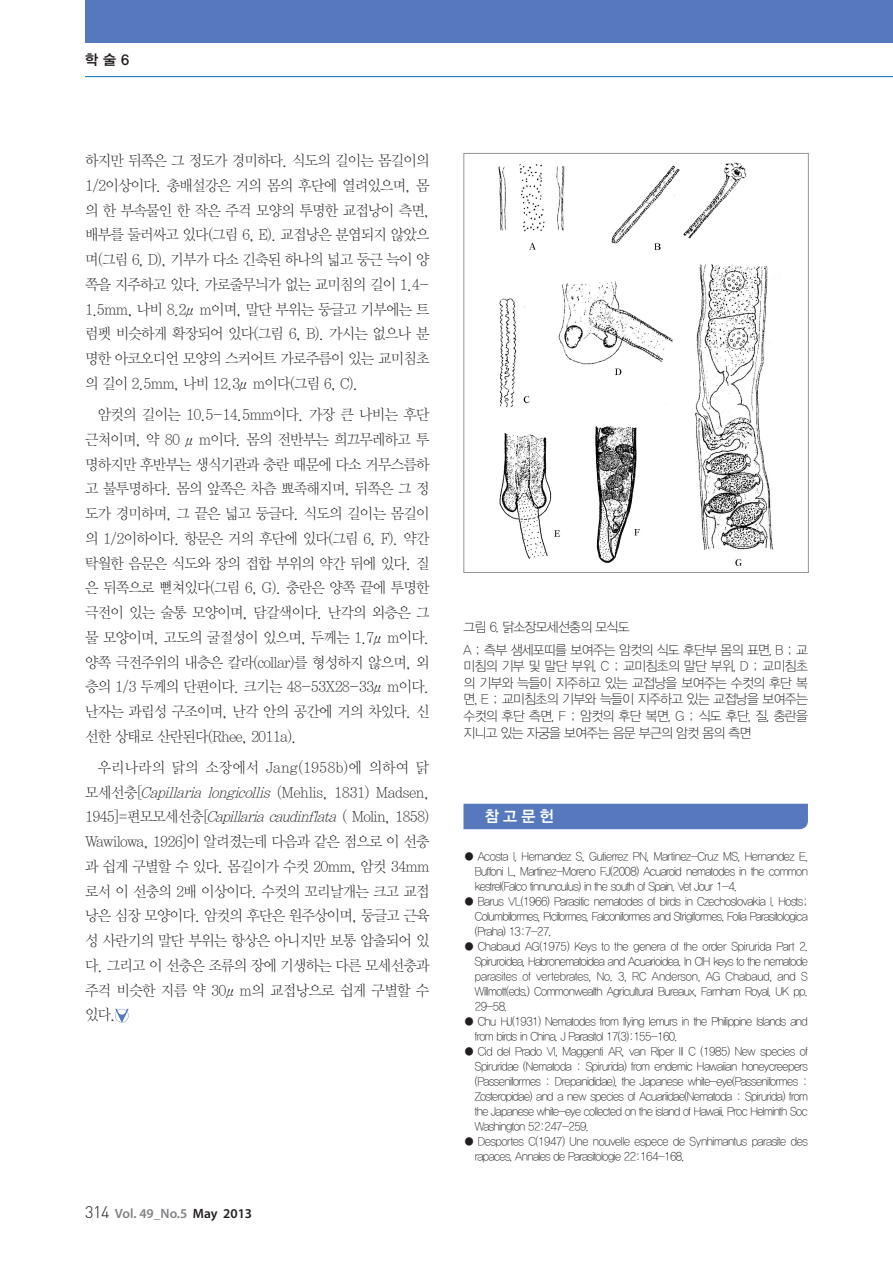
<style>
.page{position:relative;width:893px;height:1263px;background:#fff}
.page>*{position:absolute;margin:0;border:0;box-sizing:border-box;transform-origin:0 0}
.t1{font:15.75px "YDIYGO340";color:#fff}
.t2{font:15px/24.8px "YDIY Mj O310";letter-spacing:-.05em;color:#231f20;text-align:justify;scale:.95 1}
.t3{font:14.25px "YDIYGO340";color:#231f20}
.t4{font:13.5px/16.6px "YDIYGO310";letter-spacing:-.05em;color:#231f20;text-align:justify;scale:.95 1}
.t5{font:600 13.5px "Myriad Pro";color:#808285}
.t6{font:12px/15px "YDIYGO310";letter-spacing:-.05em;color:#231f20;text-align:justify;scale:.95 1}
.s1{font-style:italic}
.s2{font-family:"Dinlig";font-weight:400;font-size:16.5px;color:#231f20}
.s3{color:#231f20}
.s4{font-family:"YDIYGO330"}
</style>
<div class="page">
<svg style="left:115px;top:1009px;width:14px;height:13px"></svg>
<div style="left:463px;top:804px;width:345px;height:25px;background:#5679bd"></div>
<img style="left:498px;top:162px;width:275px;height:404px">
<div style="left:463px;top:153px;width:346px;height:420px;border:1px solid #939598"></div>
<div style="left:85px;top:0;width:808px;height:43px;background:#5679bd"></div>
<hr style="left:85px;top:76px;width:808px;height:1px;background:#006fba">
<p class="t3" style="left:85px;top:51px;width:46px">학 술 6</p>
<p class="t2" style="left:85px;top:149px;width:364px">하지만 뒤쪽은 그 정도가 경미하다. 식도의 길이는 몸길이의 1/2이상이다. 총배설강은 거의 몸의 후단에 열려있으며, 몸 의 한 부속물인 한 작은 주걱 모양의 투명한 교접낭이 측면, 배부를 둘러싸고 있다(그림 6, E). 교접낭은 분엽되지 않았으 며(그림 6, D), 기부가 다소 긴축된 하나의 넓고 둥근 늑이 양 쪽을 지주하고 있다. 가로줄무늬가 없는 교미침의 길이 1.4- 1.5mm, 나비 8.2μm이며, 말단 부위는 둥글고 기부에는 트 럼펫 비슷하게 확장되어 있다(그림 6, B). 가시는 없으나 분 명한 아코오디언 모양의 스커어트 가로주름이 있는 교미침초 의 길이 2.5mm, 나비 12.3μm이다(그림 6, C).</p>
<p class="t2" style="left:85px;top:403px;width:364px;text-indent:13px">암컷의 길이는 10.5-14.5mm이다. 가장 큰 나비는 후단 근처이며, 약 80 μm이다. 몸의 전반부는 희끄무레하고 투 명하지만 후반부는 생식기관과 충란 때문에 다소 거무스름하 고 불투명하다. 몸의 앞쪽은 차츰 뾰족해지며, 뒤쪽은 그 정 도가 경미하며, 그 끝은 넓고 둥글다. 식도의 길이는 몸길이 의 1/2이하이다. 항문은 거의 후단에 있다(그림 6, F). 약간 탁월한 음문은 식도와 장의 접합 부위의 약간 뒤에 있다. 질 은 뒤쪽으로 뻗쳐있다(그림 6, G). 충란은 양쪽 끝에 투명한 극전이 있는 술통 모양이며, 담갈색이다. 난각의 외층은 그 물 모양이며, 고도의 굴절성이 있으며, 두께는 1.7μm이다. 양쪽 극전주위의 내층은 칼라(collar)를 형성하지 않으며, 외 층의 1/3 두께의 단편이다. 크기는 48-53X28-33μm이다. 난자는 과립성 구조이며, 난각 안의 공간에 거의 차있다. 신 선한 상태로 산란된다(Rhee, 2011a).</p>
<p class="t2" style="left:85px;top:756px;width:364px;text-indent:13px">우리나라의 닭의 소장에서 Jang(1958b)에 의하여 닭 모세선충[<span class="s1">Capillaria longicollis</span> (Mehlis, 1831) Madsen, 1945]=편모모세선충[<span class="s1">Capillariacaudinflata</span> ( Molin, 1858)<br>Wawilowa, 1926]이 알려졌는데 다음과 같은 점으로 이 선충 과 쉽게 구별할 수 있다. 몸길이가 수컷 20mm, 암컷 34mm 로서 이 선충의 2배 이상이다. 수컷의 꼬리날개는 크고 교접 낭은 심장 모양이다. 암컷의 후단은 원주상이며, 둥글고 근육 성 사란기의 말단 부위는 항상은 아니지만 보통 압출되어 있 다. 그리고 이 선충은 조류의 장에 기생하는 다른 모세선충과 주걱 비슷한 지름 약 30μm의 교접낭으로 쉽게 구별할 수 있다.</p>
<p class="t5" style="left:85px;top:1205px;width:169px"><span class="s2">314</span> Vol. 49_No.5 <span class="s3">May 2013</span></p>
<p class="t4" style="left:463px;top:619px;width:176px">그림 6. 닭소장모세선충의 모식도</p>
<p class="t4" style="left:463px;top:642px;width:364px">A ; 측부 샘세포띠를 보여주는 암컷의 식도 후단부 몸의 표면, B ; 교 미침의 기부 및 말단 부위, C ; 교미침초의 말단 부위, D ; 교미침초 의 기부와 늑들이 지주하고 있는 교접낭을 보여주는 수컷의 후단 복 면, E ; 교미침초의 기부와 늑들이 지주하고 있는 교접낭을 보여주는 수컷의 후단 측면, F ; 암컷의 후단 복면, G ; 식도 후단, 질, 충란을 지니고 있는 자궁을 보여주는 음문 부근의 암컷 몸의 측면</p>
<p class="t1" style="left:485px;top:807px;width:71px">참 고 문 헌</p>
<p class="t6" style="left:475px;top:849px;width:352px;text-indent:-11px"><span class="s4">●</span> Acosta I, Hernandez S, Gutierrez PN, Martinez-Cruz MS, Hernandez E, Buffoni L, Martinez-Moreno FJ(2008) Acuaroid nematodes in the common kestrel(Falco tinnunculus) in the south of Spain. Vet Jour 1-4.</p>
<p class="t6" style="left:475px;top:894px;width:352px;text-indent:-11px"><span class="s4">●</span> Barus VL(1966) Parasitic nematodes of birds in Czechoslovakia I. Hosts; Columbiformes, Piciformes, Falconiformes and Strigiformes. Folia Parasitologica (Praha) 13:7-27.</p>
<p class="t6" style="left:475px;top:939px;width:352px;text-indent:-11px"><span class="s4">●</span> Chabaud AG(1975) Keys to the genera of the order Spirurida Part 2.<br>Spiruroidea, Habronematoidea and Acuarioidea. In CIH keys to the nematode parasites of vertebrates, No. 3, RC Anderson, AG Chabaud, and S Willmott(eds.) Commonwealth Agricultural Bureaux, Farnham Royal, UK pp.<br>29-58.</p>
<p class="t6" style="left:475px;top:1014px;width:352px;text-indent:-11px"><span class="s4">●</span> Chu HJ(1931) Nematodes from flying lemurs in the Philippine Islands and from birds in China. J Parasitol 17(3):155-160.</p>
<p class="t6" style="left:475px;top:1044px;width:352px;text-indent:-11px"><span class="s4">●</span> Cid del Prado VI, Maggenti AR, van Riper III C (1985) New species of Spiruridae (Nematoda : Spirurida) from endemic Hawaiian honeycreepers (Passeniformes : Drepanididae), the Japanese white-eye(Passeniformes :<br>Zosteropidae) and a new species of Acuariidae(Nematoda : Spirurida) from the Japanese white-eye collected on the island of Hawaii. Proc Helminth Soc Washington 52:247-259.</p>
<p class="t6" style="left:475px;top:1134px;width:352px;text-indent:-11px"><span class="s4">●</span> Desportes C(1947) Une nouvelle espece de Synhimantus parasite des rapaces. Annales de Parasitologie 22:164-168.</p>
</div>
